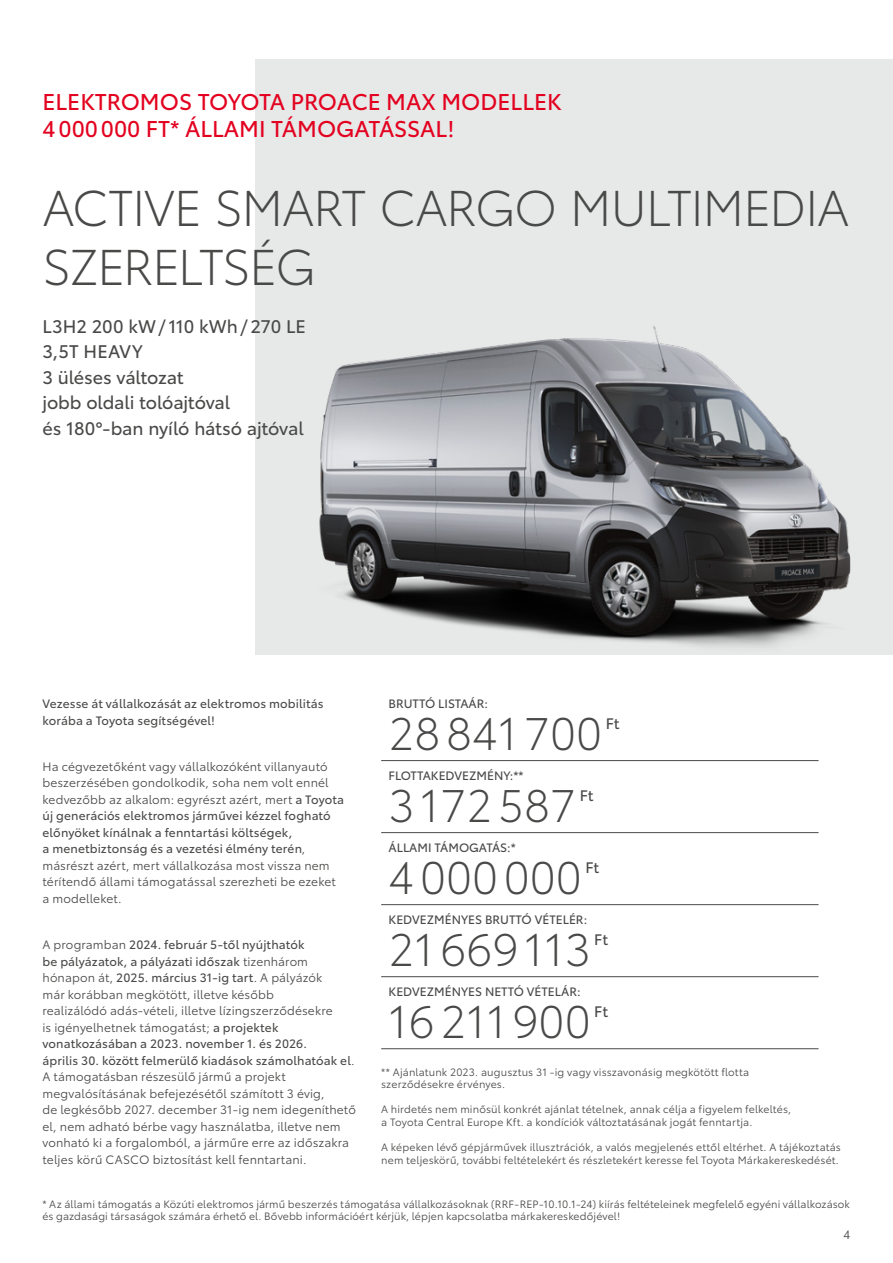
<style>
.page{position:relative;width:893px;height:1263px;background:#fff}
.page>*{position:absolute;margin:0;border:0;box-sizing:border-box;transform-origin:0 0}
.t1{font:300 49.5px/59.4px "Toyota Type";letter-spacing:-.035em;color:#494948}
.t2{font:300 45px "Toyota Type";color:#494948}
.t3{font:22.5px/27px "Toyota Type";color:#e3001f}
.t4{font:18px/25.5px "Toyota Type";letter-spacing:-.01em;color:#494948}
.t5{font:15px "Toyota Type";color:#494948}
.t6{font:12px/16.5px "Toyota Type";letter-spacing:.01em;color:#494948}
.t7{font:12px/16.5px "Toyota Type";color:#494948}
.t8{font:10.5px/12.6px "Toyota Type";letter-spacing:.01em;color:#494948}
.s1{font-style:inherit}
</style>
<div class="page">
<div style="left:255px;top:60px;width:638px;height:595px;background:#e7e8e8"></div>
<img style="left:319px;top:326px;width:532px;height:321px">
<hr style="left:381px;top:760px;width:437px;height:1px;background:#494948">
<hr style="left:381px;top:832px;width:437px;height:1px;background:#494948">
<hr style="left:381px;top:904px;width:437px;height:1px;background:#494948">
<hr style="left:381px;top:976px;width:437px;height:1px;background:#494948">
<hr style="left:381px;top:1048px;width:437px;height:1px;background:#494948">
<h3 class="t3" style="left:43px;top:87px;width:521px">ELEKTROMOS TOYOTA PROACE MAX MODELLEK<br>4000000 FT* ÁLLAMI TÁMOGATÁSSAL!</h3>
<h1 class="t1" style="left:43px;top:175px;width:808px">ACTIVE SMART CARGO MULTIMEDIA<br>SZERELTSÉG</h1>
<h3 class="t4" style="left:43px;top:312px;width:265px">L3H2 200 kW/ 110 kWh/270 LE<br>3,5T HEAVY<br>3 üléses változat<br>jobb oldali tolóajtóval<br>és 180°-ban nyíló hátsó ajtóval</h3>
<p class="t7" style="left:389px;top:694px;width:101px">BRUTTÓ LISTAÁR:</p>
<h2 class="t2" style="left:389px;top:701px;width:215px">28841700</h2>
<p class="t5" style="left:606px;top:712px;width:15px">Ft</p>
<p class="t7" style="left:389px;top:767px;width:136px">FLOTTAKEDVEZMÉNY:**</p>
<h2 class="t2" style="left:389px;top:773px;width:189px">3172587</h2>
<p class="t5" style="left:580px;top:784px;width:15px">Ft</p>
<p class="t7" style="left:389px;top:839px;width:129px">ÁLLAMI TÁMOGATÁS:*</p>
<h2 class="t2" style="left:389px;top:845px;width:195px">4000000</h2>
<p class="t5" style="left:586px;top:856px;width:15px">Ft</p>
<p class="t7" style="left:389px;top:911px;width:200px">KEDVEZMÉNYES BRUTTÓ VÉTELÉR:</p>
<h2 class="t2" style="left:389px;top:917px;width:204px">21669113</h2>
<p class="t5" style="left:594px;top:928px;width:15px">Ft</p>
<p class="t7" style="left:389px;top:983px;width:194px">KEDVEZMÉNYES NETTÓ VÉTELÁR:</p>
<h2 class="t2" style="left:389px;top:989px;width:204px">16211900</h2>
<p class="t5" style="left:594px;top:1000px;width:15px">Ft</p>
<p class="t8" style="left:381px;top:1065px;width:369px">** Ajánlatunk 2023. augusztus 31 -ig vagy visszavonásig megkötött flotta szerződésekre érvényes.</p>
<p class="t8" style="left:381px;top:1102px;width:412px">A hirdetés nem minősül konkrét ajánlat tételnek, annak célja a figyelem felkeltés, a Toyota Central Europe Kft. a kondíciók változtatásának jogát fenntartja.</p>
<p class="t8" style="left:381px;top:1140px;width:461px">A képeken lévő gépjárművek illusztrációk, a valós megjelenés ettől eltérhet. A tájékoztatás nem teljeskörű, további feltételekért és részletekért keresse fel Toyota Márkakereskedését.</p>
<p class="t7" style="left:43px;top:695px;width:283px">Vezesse át vállalkozását az elektromos mobilitás korába a Toyota segítségével!</p>
<p class="t6" style="left:43px;top:757px;width:303px">Ha cégvezetőként vagy vállalkozóként villanyautó beszerzésében gondolkodik, soha nem volt ennél kedvezőbb az alkalom: egyrészt azért, mert <span class="s1">a Toyota új generációs elektromos járművei kézzel fogható előnyöket kínálnak a fenntartási költségek,<br>a menetbiztonság és a vezetési élmény terén</span>, másrészt azért, mert vállalkozása most vissza nem térítendő állami támogatással szerezheti be ezeket a modelleket.</p>
<p class="t6" style="left:43px;top:936px;width:315px">A programban <span class="s1">2024. február 5-től nyújthatók<br>be pályázatok, a pályázati időszak</span> tizenhárom hónapon át, <span class="s1">2025. március 31-ig tart</span>. A pályázók<br>már korábban megkötött, illetve később<br>realizálódó adás-vételi, illetve lízingszerződésekre<br>is igényelhetnek támogatást; <span class="s1">a projektek vonatkozásában a 2023. november 1. és 2026.<br>április 30. között felmerülő kiadások számolhatóak el</span>.<br>A támogatásban részesülő jármű a projekt megvalósításának befejezésétől számított 3 évig,<br>de legkésőbb 2027. december 31-ig nem idegeníthető el, nem adható bérbe vagy használatba, illetve nem vonható ki a forgalomból, a járműre erre az időszakra teljes körű CASCO biztosítást kell fenntartani.</p>
<p class="t8" style="left:43px;top:1197px;width:809px">* Az állami támogatás a Közúti elektromos jármű beszerzés támogatása vállalkozásoknak (RRF-REP-10.10.1-24) kiírás feltételeinek megfelelő egyéni vállalkozások és gazdasági társaságok számára érhető el. Bővebb információért kérjük, lépjen kapcsolatba márkakereskedőjével!</p>
<p class="t6" style="left:843px;top:1225px;width:8px">4</p>
</div>
